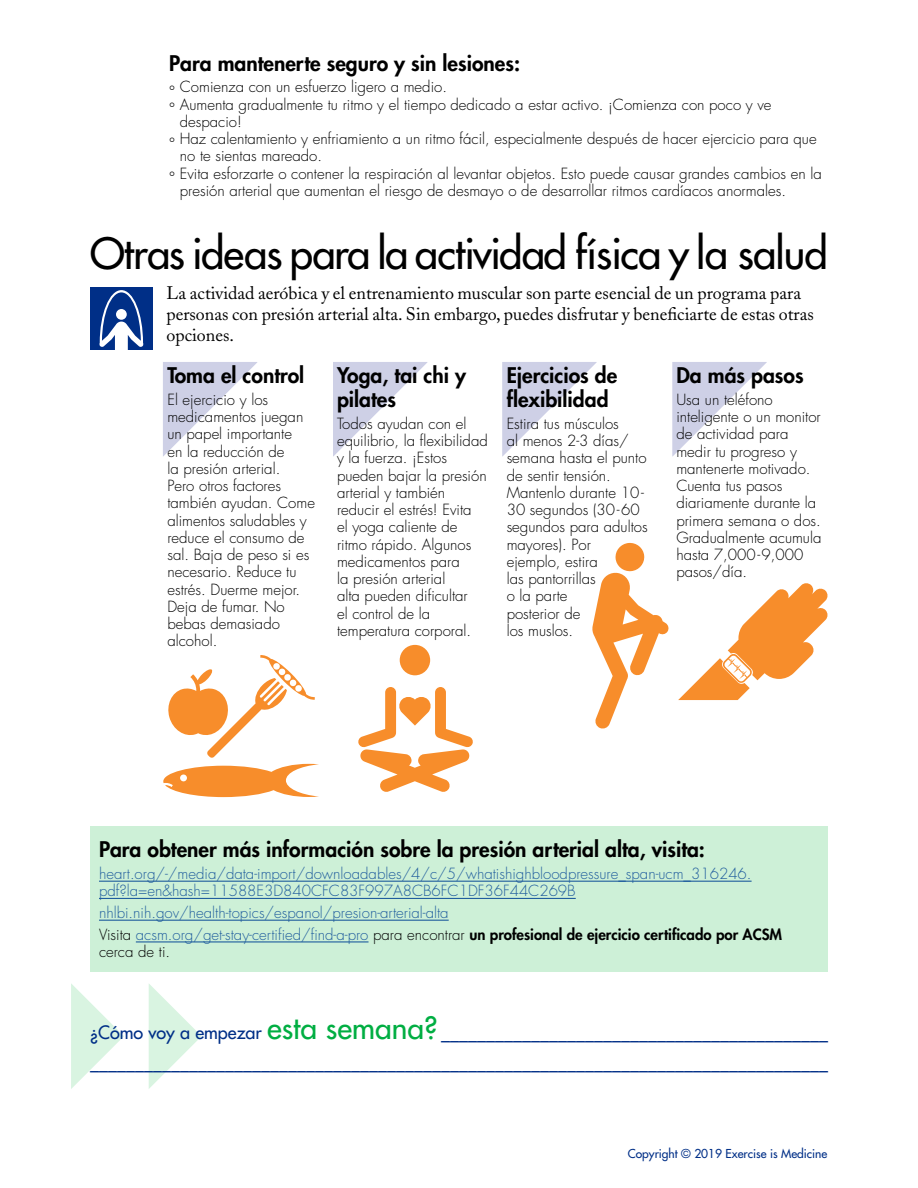
<style>
.page{position:relative;width:918px;height:1188px;background:#fff}
.page>*{position:absolute;margin:0;border:0;box-sizing:border-box;transform-origin:0 0}
.t1{font:42px "Futura";letter-spacing:-.02em;color:#000}
.t2{font:800 21px/24px "Futura";color:#000}
.t3{font:18px/21px "Adobe Caslon";color:#000}
.t4{font:18px/30px "Futura";color:#002f87}
.t5{font:300 15px/17.2px "Futura";color:#000}
.t6{font:300 15px/17.2px "Futura";color:#215e9e}
.t7{font:12px "Futura";color:#002f87}
.s1{color:#000}
.s2{font-weight:800;color:#000}
.s3{font-size:30px;color:#00ae42}
</style>
<div class="page">
<svg style="left:163px;top:362px;width:94px;height:94px"></svg>
<svg style="left:333px;top:362px;width:95px;height:94px"></svg>
<svg style="left:502px;top:362px;width:95px;height:94px"></svg>
<svg style="left:672px;top:362px;width:95px;height:94px"></svg>
<div style="left:90px;top:287px;width:63px;height:63px;background:#002f87"></div>
<svg style="left:99px;top:290px;width:44px;height:60px"></svg>
<div style="left:90px;top:826px;width:738px;height:145px;background:#cdf0d7"></div>
<hr style="left:99px;top:881px;width:653px;height:1px;background:#215e9e">
<hr style="left:99px;top:898px;width:477px;height:1px;background:#215e9e">
<hr style="left:99px;top:920px;width:350px;height:1px;background:#215e9e">
<hr style="left:136px;top:941px;width:233px;height:2px;background:#215e9e">
<svg style="left:592px;top:543px;width:76px;height:186px"></svg>
<svg style="left:678px;top:583px;width:150px;height:117px"></svg>
<svg style="left:358px;top:645px;width:115px;height:147px"></svg>
<svg style="left:168px;top:655px;width:147px;height:103px"></svg>
<svg style="left:163px;top:764px;width:156px;height:33px"></svg>
<h2 class="t2" style="left:169px;top:51px;width:352px">Para mantenerte seguro y sin lesiones:</h2>
<p class="t5" style="left:169px;top:79px;width:279px">° Comienza con un esfuerzo ligero a medio.</p>
<p class="t5" style="left:169px;top:96px;width:604px">° Aumenta gradualmente tu ritmo y el tiempo dedicado a estar activo. ¡Comienza con poco y ve</p>
<p class="t5" style="left:180px;top:113px;width:64px">despacio!</p>
<p class="t5" style="left:169px;top:130px;width:649px">° Haz calentamiento y enfriamiento a un ritmo fácil, especialmente después de hacer ejercicio para que</p>
<p class="t5" style="left:180px;top:148px;width:144px">no te sientas mareado.</p>
<p class="t5" style="left:169px;top:165px;width:654px">° Evita esforzarte o contener la respiración al levantar objetos. Esto puede causar grandes cambios en la</p>
<p class="t5" style="left:180px;top:182px;width:608px">presión arterial que aumentan el riesgo de desmayo o de desarrollar ritmos cardíacos anormales.</p>
<h1 class="t1" style="left:90px;top:226px;width:740px">Otras ideas para la actividad física y la salud</h1>
<p class="t3" style="left:166px;top:282px;width:649px">La actividad aeróbica y el entrenamiento muscular son parte esencial de un programa para personas con presión arterial alta. Sin embargo, puedes disfrutar y beneficiarte de estas otras opciones.</p>
<h2 class="t2" style="left:167px;top:363px;width:138px">Toma el control</h2>
<p class="t5" style="left:167px;top:391px;width:149px">El ejercicio y los medicamentos juegan un papel importante<br>en la reducción de<br>la presión arterial.<br>Pero otros factores también ayudan. Come alimentos saludables y reduce el consumo de sal. Baja de peso si es necesario. Reduce tu estrés. Duerme mejor.<br>Deja de fumar. No bebas demasiado alcohol.</p>
<h2 class="t2" style="left:337px;top:363px;width:131px">Yoga, tai chi y pilates</h2>
<p class="t5" style="left:337px;top:415px;width:152px">Todos ayudan con el equilibrio, la flexibilidad y la fuerza. ¡Estos pueden bajar la presión arterial y también reducir el estrés! Evita<br>el yoga caliente de ritmo rápido. Algunos medicamentos para<br>la presión arterial<br>alta pueden dificultar<br>el control de la temperatura corporal.</p>
<h2 class="t2" style="left:507px;top:363px;width:112px">Ejercicios de flexibilidad</h2>
<p class="t5" style="left:507px;top:415px;width:142px">Estira tus músculos<br>al menos 2-3 días/ semana hasta el punto de sentir tensión.<br>Mantenlo durante 10-<br>30 segundos (30-60 segundos para adultos mayores). Por ejemplo, estira<br>las pantorrillas<br>o la parte<br>posterior de<br>los muslos.</p>
<h2 class="t2" style="left:676px;top:363px;width:129px">Da más pasos</h2>
<p class="t5" style="left:676px;top:391px;width:147px">Usa un teléfono inteligente o un monitor de actividad para medir tu progreso y mantenerte motivado.<br>Cuenta tus pasos diariamente durante la primera semana o dos.<br>Gradualmente acumula hasta 7,000-9,000 pasos/día.</p>
<h2 class="t2" style="left:99px;top:837px;width:608px">Para obtener más información sobre la presión arterial alta, visita:</h2>
<p class="t6" style="left:99px;top:865px;width:654px">heart.org/-/media/data-import/downloadables/4/c/5/whatishighbloodpressure_span-ucm_316246. pdf?la=en&amp;hash=11588E3D840CFC83F997A8CB6FC1DF36F44C269B</p>
<p class="t6" style="left:99px;top:902px;width:685px;line-height:21.8px">nhlbi.nih.gov/health-topics/espanol/presion-arterial-alta<br><span class="s1">Visita</span> acsm.org/get-stay-certified/find-a-pro <span class="s1">para encontrar</span> <span class="s2">un profesional de ejercicio certificado por ACSM</span></p>
<p class="t5" style="left:99px;top:943px;width:73px">cerca de ti.</p>
<p class="t4" style="left:90px;top:1018px;width:740px">¿Cómo voy a empezar <span class="s3">esta semana?</span> ___________________________________________ __________________________________________________________________________________</p>
<p class="t7" style="left:628px;top:1146px;width:201px">Copyright © 2019 Exercise is Medicine</p>
</div>
